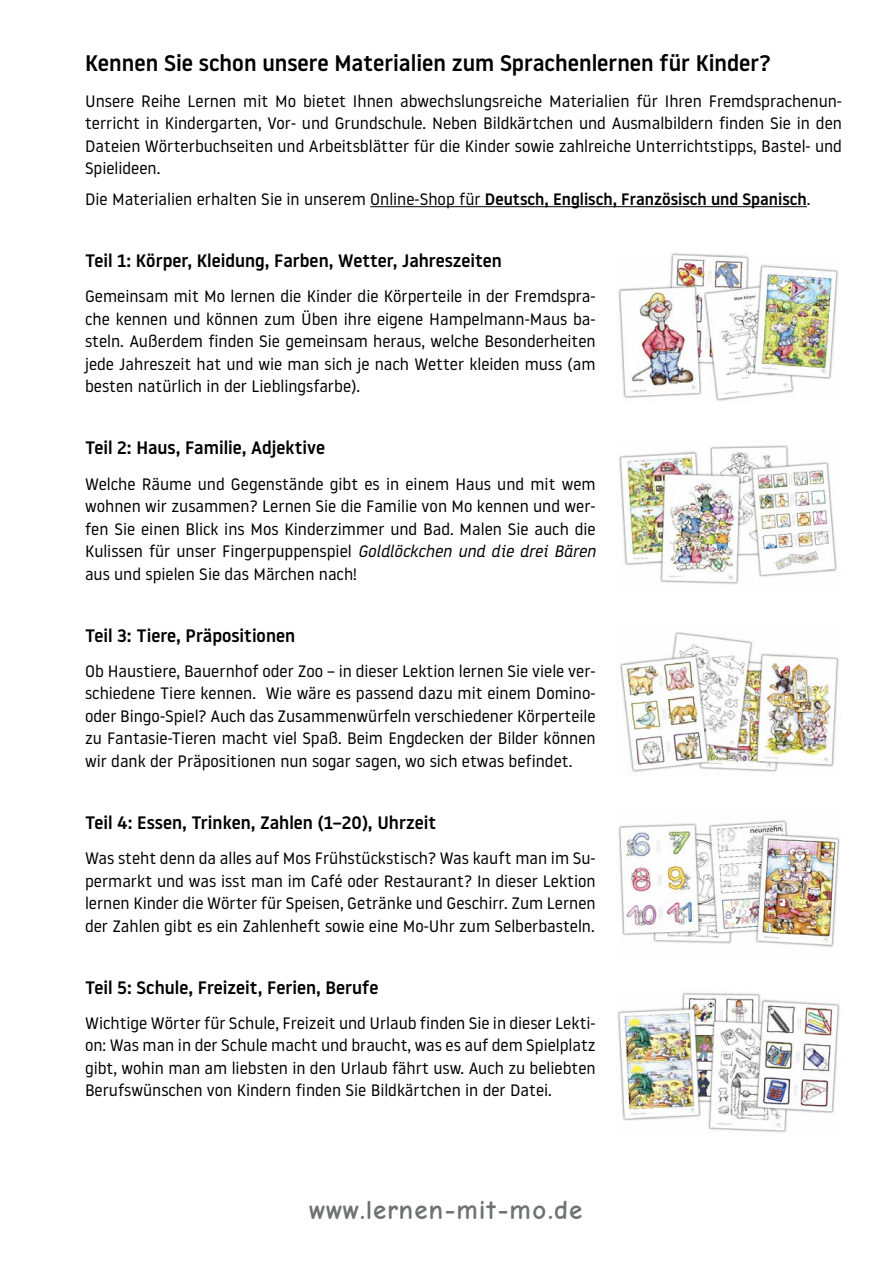
<style>
.page{position:relative;width:893px;height:1263px;background:#fff}
.page>*{position:absolute;margin:0;border:0;box-sizing:border-box;transform-origin:0 0}
.t1{font:700 27px "Comic Neue";color:#707172}
.Überschrift_2{font:500 22.5px "Noway";color:#000}
.Überschrift_3{font:500 18px "Noway";color:#000}
.Fließtext_Basis{font:16.5px/22.5px "Noway";color:#000;text-align:justify}
.s1{font-weight:500}
.s2{font-style:italic}
</style>
<div class="page">
<hr style="left:370px;top:206px;width:437px;height:1px;background:#000">
<img style="left:618px;top:253px;width:220px;height:148px">
<img style="left:619px;top:445px;width:218px;height:139px">
<img style="left:620px;top:632px;width:219px;height:140px">
<img style="left:618px;top:820px;width:222px;height:127px">
<img style="left:617px;top:992px;width:223px;height:141px">
<p class="Überschrift_2" style="left:85px;top:48px;width:687px">Kennen Sie schon unsere Materialien zum Sprachenlernen für Kinder?</p>
<p class="Fließtext_Basis" style="left:85px;top:89px;width:758px">Unsere Reihe Lernen mit Mo bietet Ihnen abwechslungsreiche Materialien für Ihren Fremdsprachenun&shy;terricht in Kindergarten, Vor- und Grundschule. Neben Bildkärtchen und Ausmalbildern finden Sie in den Dateien Wörterbuchseiten und Arbeitsblätter für die Kinder sowie zahlreiche Unterrichtstipps, Bastel- und Spielideen.</p>
<p class="Fließtext_Basis" style="left:85px;top:187px;width:727px">Die Materialien erhalten Sie in unserem Online-Shop für <span class="s1">Deutsch, Englisch, Französisch und Spanisch</span>.</p>
<p class="Überschrift_3" style="left:85px;top:248px;width:418px">Teil 1: Körper, Kleidung, Farben, Wetter, Jahreszeiten</p>
<p class="Fließtext_Basis" style="left:85px;top:285px;width:512px">Gemeinsam mit Mo lernen die Kinder die Körperteile in der Fremdspra&shy;che kennen und können zum Üben ihre eigene Hampelmann-Maus ba&shy;steln. Außerdem finden Sie gemeinsam heraus, welche Besonderheiten jede Jahreszeit hat und wie man sich je nach Wetter kleiden muss (am besten natürlich in der Lieblingsfarbe).</p>
<p class="Überschrift_3" style="left:85px;top:436px;width:242px">Teil 2: Haus, Familie, Adjektive</p>
<p class="Fließtext_Basis" style="left:85px;top:472px;width:512px">Welche Räume und Gegenstände gibt es in einem Haus und mit wem wohnen wir zusammen? Lernen Sie die Familie von Mo kennen und wer&shy;fen Sie einen Blick ins Mos Kinderzimmer und Bad. Malen Sie auch die Kulissen für unser Fingerpuppenspiel <span class="s2">Goldlöckchen und die drei Bären </span>aus und spielen Sie das Märchen nach!</p>
<p class="Überschrift_3" style="left:85px;top:623px;width:212px">Teil 3: Tiere, Präpositionen</p>
<p class="Fließtext_Basis" style="left:85px;top:659px;width:512px">Ob Haustiere, Bauernhof oder Zoo – in dieser Lektion lernen Sie viele ver&shy;schiedene Tiere kennen. Wie wäre es passend dazu mit einem Domino&shy;oder Bingo-Spiel? Auch das Zusammenwürfeln verschiedener Körperteile zu Fantasie-Tieren macht viel Spaß. Beim Engdecken der Bilder können wir dank der Präpositionen nun sogar sagen, wo sich etwas befindet.</p>
<p class="Überschrift_3" style="left:85px;top:810px;width:353px">Teil 4: Essen, Trinken, Zahlen (1–20), Uhrzeit</p>
<p class="Fließtext_Basis" style="left:85px;top:846px;width:512px">Was steht denn da alles auf Mos Frühstückstisch? Was kauft man im Su&shy;permarkt und was isst man im Café oder Restaurant? In dieser Lektion lernen Kinder die Wörter für Speisen, Getränke und Geschirr. Zum Lernen der Zahlen gibt es ein Zahlenheft sowie eine Mo-Uhr zum Selberbasteln.</p>
<p class="Überschrift_3" style="left:85px;top:975px;width:295px">Teil 5: Schule, Freizeit, Ferien, Berufe</p>
<p class="Fließtext_Basis" style="left:85px;top:1011px;width:512px">Wichtige Wörter für Schule, Freizeit und Urlaub finden Sie in dieser Lekti&shy;on: Was man in der Schule macht und braucht, was es auf dem Spielplatz gibt, wohin man am liebsten in den Urlaub fährt usw. Auch zu beliebten Berufswünschen von Kindern finden Sie Bildkärtchen in der Datei.</p>
<p class="t1" style="left:309px;top:1194px;width:276px">www.lernen-mit-mo.de</p>
</div>
